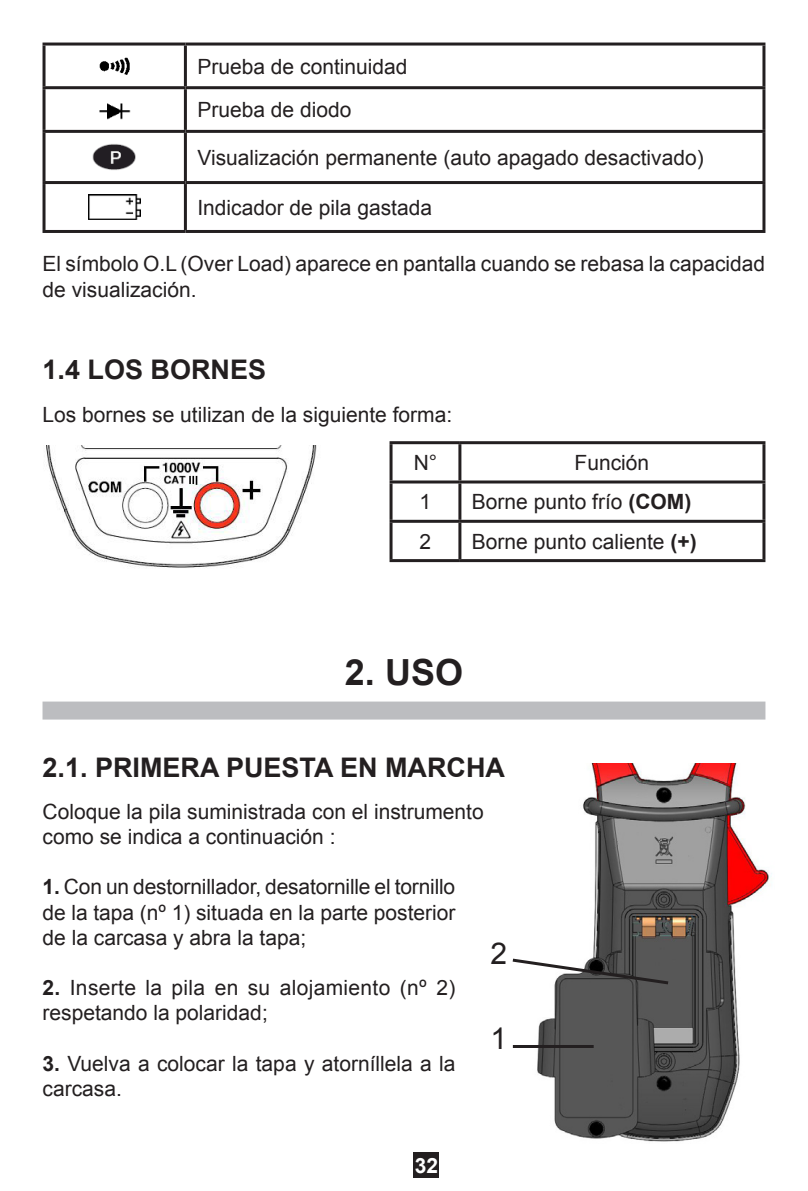
<style>
.page{position:relative;width:808px;height:1191px;background:#fff}
.page>*{position:absolute;margin:0;border:0;box-sizing:border-box;transform-origin:0 0}
.Titre_niv_1{font:700 36px "Arial";color:#231f20}
.t1{font:30px "Arial";color:#231f20}
.Titre_niv_2{font:700 27px "Arial";color:#231f20}
.Texte_0{font:21px/25.2px "Arial";color:#231f20}
.t2{font:700 21px "Arial";color:#fff}
.s1{font-weight:700}
</style>
<div class="page">
<div style="left:413px;top:1152px;width:25px;height:26px;background:#231f20"></div>
<div style="left:43px;top:701px;width:722px;height:18px;background:#bcbdc0"></div>
<hr style="left:43px;top:43px;width:142px;height:3px;background:#231f20">
<hr style="left:43px;top:46px;width:3px;height:40px;background:#231f20">
<hr style="left:185px;top:43px;width:580px;height:3px;background:#231f20">
<hr style="left:184px;top:46px;width:3px;height:40px;background:#231f20">
<hr style="left:762px;top:46px;width:3px;height:40px;background:#231f20">
<hr style="left:43px;top:86px;width:142px;height:3px;background:#231f20">
<hr style="left:43px;top:89px;width:3px;height:41px;background:#231f20">
<hr style="left:185px;top:86px;width:580px;height:3px;background:#231f20">
<hr style="left:184px;top:89px;width:3px;height:41px;background:#231f20">
<hr style="left:762px;top:89px;width:3px;height:41px;background:#231f20">
<hr style="left:43px;top:130px;width:142px;height:3px;background:#231f20">
<hr style="left:43px;top:133px;width:3px;height:48px;background:#231f20">
<hr style="left:185px;top:130px;width:580px;height:3px;background:#231f20">
<hr style="left:184px;top:133px;width:3px;height:48px;background:#231f20">
<hr style="left:762px;top:133px;width:3px;height:48px;background:#231f20">
<hr style="left:43px;top:181px;width:142px;height:3px;background:#231f20">
<hr style="left:43px;top:184px;width:3px;height:46px;background:#231f20">
<hr style="left:185px;top:181px;width:580px;height:3px;background:#231f20">
<hr style="left:184px;top:184px;width:3px;height:46px;background:#231f20">
<hr style="left:762px;top:184px;width:3px;height:46px;background:#231f20">
<hr style="left:43px;top:230px;width:142px;height:3px;background:#231f20">
<hr style="left:185px;top:230px;width:580px;height:3px;background:#231f20">
<img style="left:99px;top:57px;width:31px;height:18px">
<img style="left:99px;top:103px;width:31px;height:16px">
<img style="left:92px;top:144px;width:44px;height:26px">
<img style="left:89px;top:194px;width:52px;height:25px">
<img style="left:46px;top:446px;width:271px;height:122px">
<hr style="left:389px;top:441px;width:71px;height:3px;background:#231f20">
<hr style="left:389px;top:444px;width:3px;height:36px;background:#231f20">
<hr style="left:460px;top:441px;width:305px;height:3px;background:#231f20">
<hr style="left:458px;top:444px;width:3px;height:36px;background:#231f20">
<hr style="left:762px;top:444px;width:3px;height:36px;background:#231f20">
<hr style="left:389px;top:480px;width:71px;height:3px;background:#231f20">
<hr style="left:389px;top:483px;width:3px;height:37px;background:#231f20">
<hr style="left:460px;top:480px;width:305px;height:3px;background:#231f20">
<hr style="left:458px;top:483px;width:3px;height:37px;background:#231f20">
<hr style="left:762px;top:483px;width:3px;height:37px;background:#231f20">
<hr style="left:389px;top:520px;width:71px;height:3px;background:#231f20">
<hr style="left:389px;top:523px;width:3px;height:36px;background:#231f20">
<hr style="left:460px;top:520px;width:305px;height:3px;background:#231f20">
<hr style="left:458px;top:523px;width:3px;height:36px;background:#231f20">
<hr style="left:762px;top:523px;width:3px;height:36px;background:#231f20">
<hr style="left:389px;top:559px;width:71px;height:3px;background:#231f20">
<hr style="left:460px;top:559px;width:305px;height:3px;background:#231f20">
<img style="left:537px;top:763px;width:235px;height:379px">
<svg style="left:512px;top:956px;width:159px;height:30px"></svg>
<hr style="left:513px;top:1045px;width:81px;height:3px;background:#231f20">
<p class="Texte_0" style="left:197px;top:54px;width:212px">Prueba de continuidad</p>
<p class="Texte_0" style="left:197px;top:97px;width:156px">Prueba de diodo</p>
<p class="Texte_0" style="left:197px;top:145px;width:508px">Visualización permanente (auto apagado desactivado)</p>
<p class="Texte_0" style="left:197px;top:195px;width:236px">Indicador de pila gastada</p>
<p class="Texte_0" style="left:43px;top:252px;width:724px">El símbolo O.L (Over Load) aparece en pantalla cuando se rebasa la capacidad de visualización.</p>
<p class="Titre_niv_2" style="left:43px;top:352px;width:225px">1.4 LOS BORNES</p>
<p class="Texte_0" style="left:43px;top:402px;width:411px">Los bornes se utilizan de la siguiente forma:</p>
<p class="Texte_0" style="left:414px;top:450px;width:25px">N°</p>
<p class="Texte_0" style="left:574px;top:450px;width:76px">Función</p>
<p class="Texte_0" style="left:420px;top:489px;width:13px">1</p>
<p class="Texte_0" style="left:472px;top:489px;width:221px">Borne punto frío <span class="s1">(COM)</span></p>
<p class="Texte_0" style="left:420px;top:529px;width:13px">2</p>
<p class="Texte_0" style="left:472px;top:529px;width:226px">Borne punto caliente <span class="s1">(+)</span></p>
<p class="Titre_niv_1" style="left:345px;top:648px;width:120px">2. USO</p>
<p class="Titre_niv_2" style="left:43px;top:749px;width:464px">2.1. PRIMERA PUESTA EN MARCHA</p>
<p class="Texte_0" style="left:43px;top:799px;width:443px">Coloque la pila suministrada con el instrumento</p>
<p class="Texte_0" style="left:43px;top:824px;width:294px">como se indica a continuación :</p>
<p class="Texte_0" style="left:43px;top:874px;width:414px;text-align:justify"><span class="s1">1.</span> Con un destornillador, desatornille el tornillo de la tapa (nº 1) situada en la parte posterior de la carcasa y abra la tapa;</p>
<p class="Texte_0" style="left:43px;top:975px;width:414px"><span class="s1">2.</span> Inserte la pila en su alojamiento (nº 2) respetando la polaridad;</p>
<p class="Texte_0" style="left:43px;top:1051px;width:414px"><span class="s1">3.</span> Vuelva a colocar la tapa y atorníllela a la carcasa.</p>
<p class="t1" style="left:490px;top:934px;width:18px">2</p>
<p class="t1" style="left:490px;top:1019px;width:18px">1</p>
<p class="t2" style="left:415px;top:1151px;width:25px">32</p>
</div>
